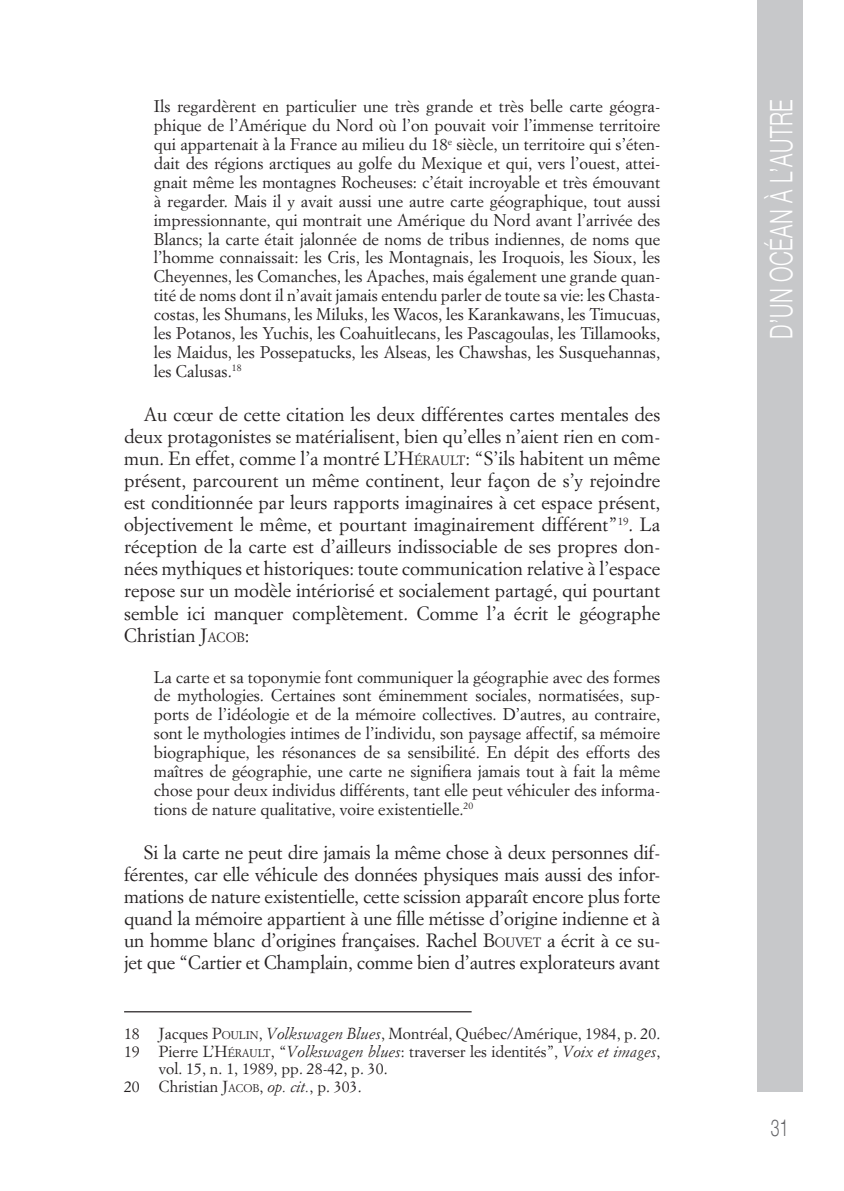
<style>
.page{position:relative;width:844px;height:1191px;background:#fff}
.page>*{position:absolute;margin:0;border:0;box-sizing:border-box;transform-origin:0 0}
.t1{font:300 31.15px "Helvetica Neue";letter-spacing:.02em;color:#fff;scale:.68 1}
.t2{font:300 23.28px "Helvetica Neue";color:#636366;scale:.68 1}
.corpo_testo{font:18.9px/22.1px "Simoncini Garamond";letter-spacing:-.005em;color:#231f20;text-align:justify}
.citazioni_testo{font:16.62px/18.9px "Simoncini Garamond";color:#231f20;text-align:justify}
.note{font:15.75px/17.5px "Simoncini Garamond";color:#231f20}
.s1{font-style:inherit}
.s2{font-size:13.3px}
.s3{font-size:11.03px}
.s4{font-style:italic}
</style>
<div class="page">
<div style="left:756px;top:0;width:46px;height:1091px;background:#c7c8ca"></div>
<hr style="left:124px;top:1011px;width:347px;height:1px;background:#231f20">
<p class="citazioni_testo" style="left:154px;top:97px;width:508px">Ils regardèrent en particulier une très grande et très belle carte géogra&shy;phique de l’Amérique du Nord où l’on pouvait voir l’immense territoire qui appartenait à la France au milieu du 18<sup>e</sup> siècle, un territoire qui s’éten&shy;dait des régions arctiques au golfe du Mexique et qui, vers l’ouest, attei&shy;gnait même les montagnes Rocheuses: c’était incroyable et très émouvant à regarder. Mais il y avait aussi une autre carte géographique, tout aussi impressionnante, qui montrait une Amérique du Nord avant l’arrivée des Blancs; la carte était jalonnée de noms de tribus indiennes, de noms que l’homme connaissait: les Cris, les Montagnais, les Iroquois, les Sioux, les Cheyennes, les Comanches, les Apaches, mais également une grande quan&shy;tité de noms dont il n’avait jamais entendu parler de toute sa vie: les Chasta&shy;costas, les Shumans, les Miluks, les Wacos, les Karankawans, les Timucuas, les Potanos, les Yuchis, les Coahuitlecans, les Pascagoulas, les Tillamooks, les Maidus, les Possepatucks, les Alseas, les Chawshas, les Susquehannas, les Calusas.<sup>18</sup></p>
<p class="corpo_testo" style="left:124px;top:403px;width:537px;text-indent:20px">Au cœur de cette citation les deux différentes cartes mentales des deux protagonistes se matérialisent, bien qu’elles n’aient rien en com&shy;mun. En effet, comme l’a montré <span class="s1">L’H</span><span class="s2">ÉRAULT</span>: “S’ils habitent un même présent, parcourent un même continent, leur façon de s’y rejoindre est conditionnée par leurs rapports imaginaires à cet espace présent, objectivement le même, et pourtant imaginairement différent”<sup>19</sup>. La réception de la carte est d’ailleurs indissociable de ses propres don&shy;nées mythiques et historiques: toute communication relative à l’espace repose sur un modèle intériorisé et socialement partagé, qui pourtant semble ici manquer complètement. Comme l’a écrit le géographe Christian <span class="s1">J</span><span class="s2">ACOB</span><span class="s1">:</span></p>
<p class="citazioni_testo" style="left:154px;top:667px;width:508px">La carte et sa toponymie font communiquer la géographie avec des formes de mythologies. Certaines sont éminemment sociales, normatisées, sup&shy;ports de l’idéologie et de la mémoire collectives. D’autres, au contraire, sont le mythologies intimes de l’individu, son paysage affectif, sa mémoire biographique, les résonances de sa sensibilité. En dépit des efforts des maîtres de géographie, une carte ne signifiera jamais tout à fait la même chose pour deux individus différents, tant elle peut véhiculer des informa&shy;tions de nature qualitative, voire existentielle.<sup>20</sup></p>
<p class="corpo_testo" style="left:124px;top:841px;width:537px;text-indent:20px">Si la carte ne peut dire jamais la même chose à deux personnes dif&shy;férentes, car elle véhicule des données physiques mais aussi des infor&shy;mations de nature existentielle, cette scission apparaît encore plus forte quand la mémoire appartient à une fille métisse d’origine indienne et à un homme blanc d’origines françaises. Rachel <span class="s1">B</span><span class="s2">OUVET</span> a écrit à ce su&shy;jet que “Cartier et Champlain, comme bien d’autres explorateurs avant</p>
<p class="note" style="left:124px;top:1024px;width:537px">18 Jacques <span class="s1">P</span><span class="s3">OULIN</span>, <span class="s4">Volkswagen Blues</span>, Montréal, Québec/Amérique, 1984, p. 20.</p>
<p class="note" style="left:159px;top:1042px;width:503px;text-indent:-35px">19 Pierre <span class="s1">L’H</span><span class="s3">ÉRAULT</span>, “<span class="s4">Volkswagen blues</span>: traverser les identités”, <span class="s4">Voix et images</span>, vol. 15, n. 1, 1989, pp. 28-42, p. 30.</p>
<p class="note" style="left:124px;top:1077px;width:239px">20 Christian <span class="s1">J</span><span class="s3">ACOB</span>, <span class="s4">op. cit.</span>, p. 303.</p>
<h1 class="t1" style="left:755px;top:339px;width:354px;rotate:-90deg">D’un océan à l’autre</h1>
<h2 class="t2" style="left:770px;top:1108px;width:28px">31</h2>
</div>
